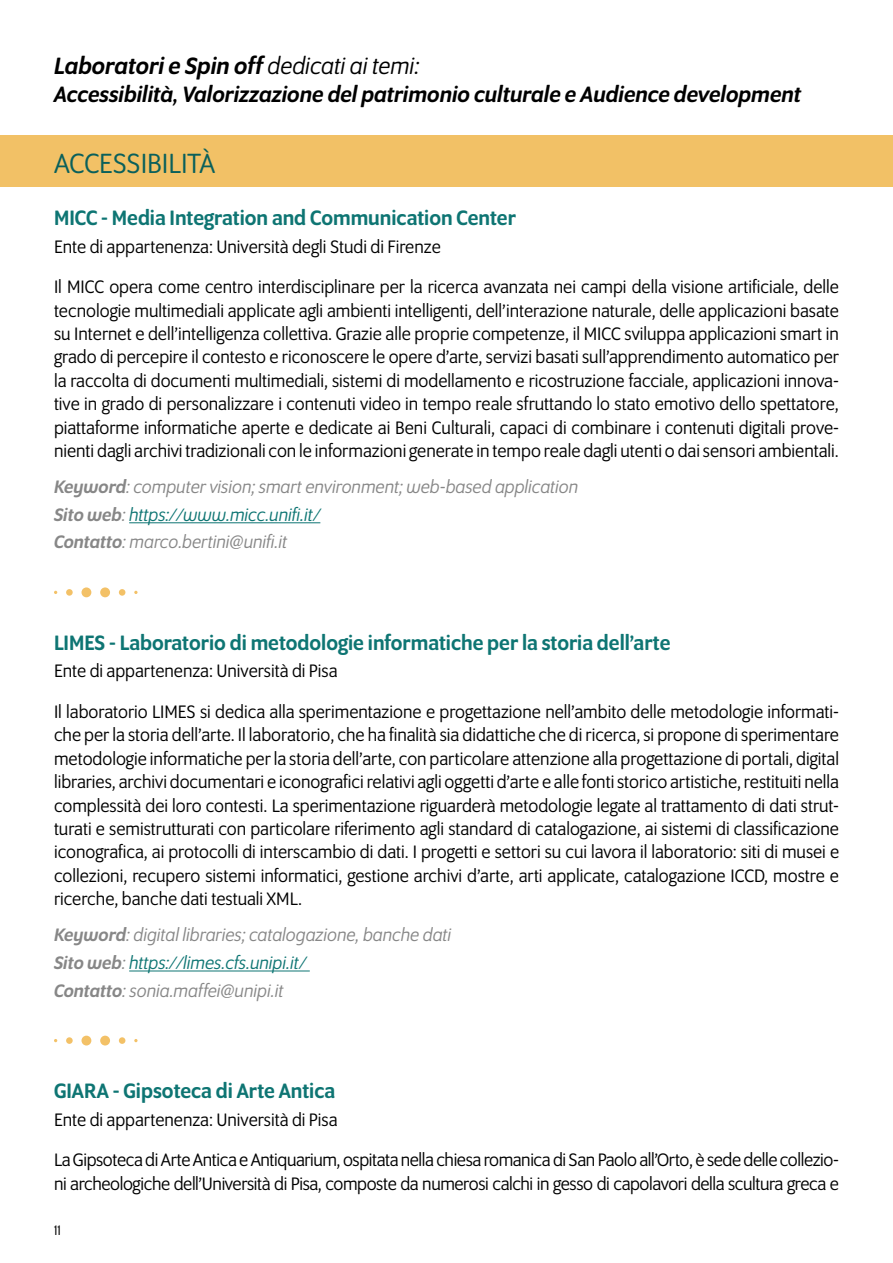
<style>
.page{position:relative;width:893px;height:1263px;background:#fff}
.page>*{position:absolute;margin:0;border:0;box-sizing:border-box;transform-origin:0 0}
.t1{font:30px "Program OT";color:#0a605b}
.t2{font:italic 500 25.5px "Program OT";color:#000}
.t3{font:italic 500 24px "Program OT";color:#000}
.t4{font:500 22.5px "Program OT";color:#0e7573}
.t5{font:19.5px/23.4px "Program OT";color:#000}
.t6{font:italic 19.5px/27.6px "Program OT";color:#878787}
.t7{font:19.5px/40.3px "Program OT";letter-spacing:-.02em;color:#000}
.t8{font:15px "Program OT";color:#000}
.s1{font-weight:400}
.s2{font-weight:500}
.s3{color:#0e7573}
</style>
<div class="page">
<div style="left:0;top:135px;width:893px;height:51px;background:#f2c166"></div>
<hr style="left:129px;top:522px;width:191px;height:1px;background:#0e7573">
<hr style="left:129px;top:971px;width:181px;height:1px;background:#0e7573">
<div style="left:82px;top:587px;width:9px;height:10px;background:#f3c167;border-radius:50%"></div>
<div style="left:66px;top:589px;width:7px;height:7px;background:#f3c167;border-radius:50%"></div>
<div style="left:100px;top:587px;width:10px;height:10px;background:#f3c167;border-radius:50%"></div>
<div style="left:119px;top:589px;width:6px;height:7px;background:#f3c167;border-radius:50%"></div>
<svg style="left:134px;top:591px;width:4px;height:3px"></svg>
<div style="left:82px;top:1036px;width:9px;height:9px;background:#f3c167;border-radius:50%"></div>
<div style="left:66px;top:1037px;width:7px;height:7px;background:#f3c167;border-radius:50%"></div>
<div style="left:100px;top:1036px;width:10px;height:9px;background:#f3c167;border-radius:50%"></div>
<div style="left:119px;top:1037px;width:6px;height:7px;background:#f3c167;border-radius:50%"></div>
<svg style="left:134px;top:1039px;width:4px;height:3px"></svg>
<h2 class="t2" style="left:54px;top:51px;width:367px">Laboratori e Spin off <span class="s1">dedicati ai temi:</span></h2>
<p class="t3" style="left:54px;top:81px;width:749px">Accessibilità, Valorizzazione del patrimonio culturale e Audience development</p>
<h1 class="t1" style="left:54px;top:146px;width:163px">ACCESSIBILITÀ</h1>
<p class="t4" style="left:54px;top:205px;width:463px">MICC - Media Integration and Communication Center</p>
<p class="t5" style="left:54px;top:226px;width:786px;line-height:40.3px">Ente di appartenenza: Università degli Studi di Firenze<br>Il MICC opera come centro interdisciplinare per la ricerca avanzata nei campi della visione artificiale, delle</p>
<p class="t5" style="left:54px;top:298px;width:786px;text-align:justify">tecnologie multimediali applicate agli ambienti intelligenti, dell’interazione naturale, delle applicazioni basate su Internet e dell’intelligenza collettiva. Grazie alle proprie competenze, il MICC sviluppa applicazioni smart in grado di percepire il contesto e riconoscere le opere d’arte, servizi basati sull’apprendimento automatico per la raccolta di documenti multimediali, sistemi di modellamento e ricostruzione facciale, applicazioni innova&shy;tive in grado di personalizzare i contenuti video in tempo reale sfruttando lo stato emotivo dello spettatore, piattaforme informatiche aperte e dedicate ai Beni Culturali, capaci di combinare i contenuti digitali prove&shy;nienti dagli archivi tradizionali con le informazioni generate in tempo reale dagli utenti o dai sensori ambientali.</p>
<p class="t6" style="left:54px;top:473px;width:526px"><span class="s2">Keyword</span>: computer vision; smart environment; web-based application<br><span class="s2">Sito web</span>: <span class="s3">https://www.micc.unifi.it/<br></span><span class="s2">Contatto</span>: marco.bertini@unifi.it</p>
<p class="t4" style="left:54px;top:630px;width:618px">LIMES - Laboratorio di metodologie informatiche per la storia dell’arte</p>
<p class="t5" style="left:54px;top:651px;width:786px;line-height:40.3px">Ente di appartenenza: Università di Pisa<br>Il laboratorio LIMES si dedica alla sperimentazione e progettazione nell’ambito delle metodologie informati-</p>
<p class="t5" style="left:54px;top:723px;width:787px;text-align:justify">che per la storia dell’arte. Il laboratorio, che ha finalità sia didattiche che di ricerca, si propone di sperimentare metodologie informatiche per la storia dell’arte, con particolare attenzione alla progettazione di portali, digital libraries, archivi documentari e iconografici relativi agli oggetti d’arte e alle fonti storico artistiche, restituiti nella complessità dei loro contesti. La sperimentazione riguarderà metodologie legate al trattamento di dati strut&shy;turati e semistrutturati con particolare riferimento agli standard di catalogazione, ai sistemi di classificazione iconografica, ai protocolli di interscambio di dati. I progetti e settori su cui lavora il laboratorio: siti di musei e collezioni, recupero sistemi informatici, gestione archivi d’arte, arti applicate, catalogazione ICCD, mostre e ricerche, banche dati testuali XML.</p>
<p class="t6" style="left:54px;top:921px;width:399px"><span class="s2">Keyword</span>: digital libraries; catalogazione, banche dati<br><span class="s2">Sito web</span>: <span class="s3">https://limes.cfs.unipi.it/<br></span><span class="s2">Contatto</span>: sonia.maffei@unipi.it</p>
<p class="t4" style="left:54px;top:1078px;width:283px">GIARA - Gipsoteca di Arte Antica</p>
<p class="t7" style="left:54px;top:1099px;width:786px">Ente di appartenenza: Università di Pisa<br>La Gipsoteca di Arte Antica e Antiquarium, ospitata nella chiesa romanica di San Paolo all’Orto, è sede delle collezio-</p>
<p class="t7" style="left:54px;top:1163px;width:786px">ni archeologiche dell’Università di Pisa, composte da numerosi calchi in gesso di capolavori della scultura greca e</p>
<p class="t8" style="left:54px;top:1222px;width:8px">11</p>
</div>
